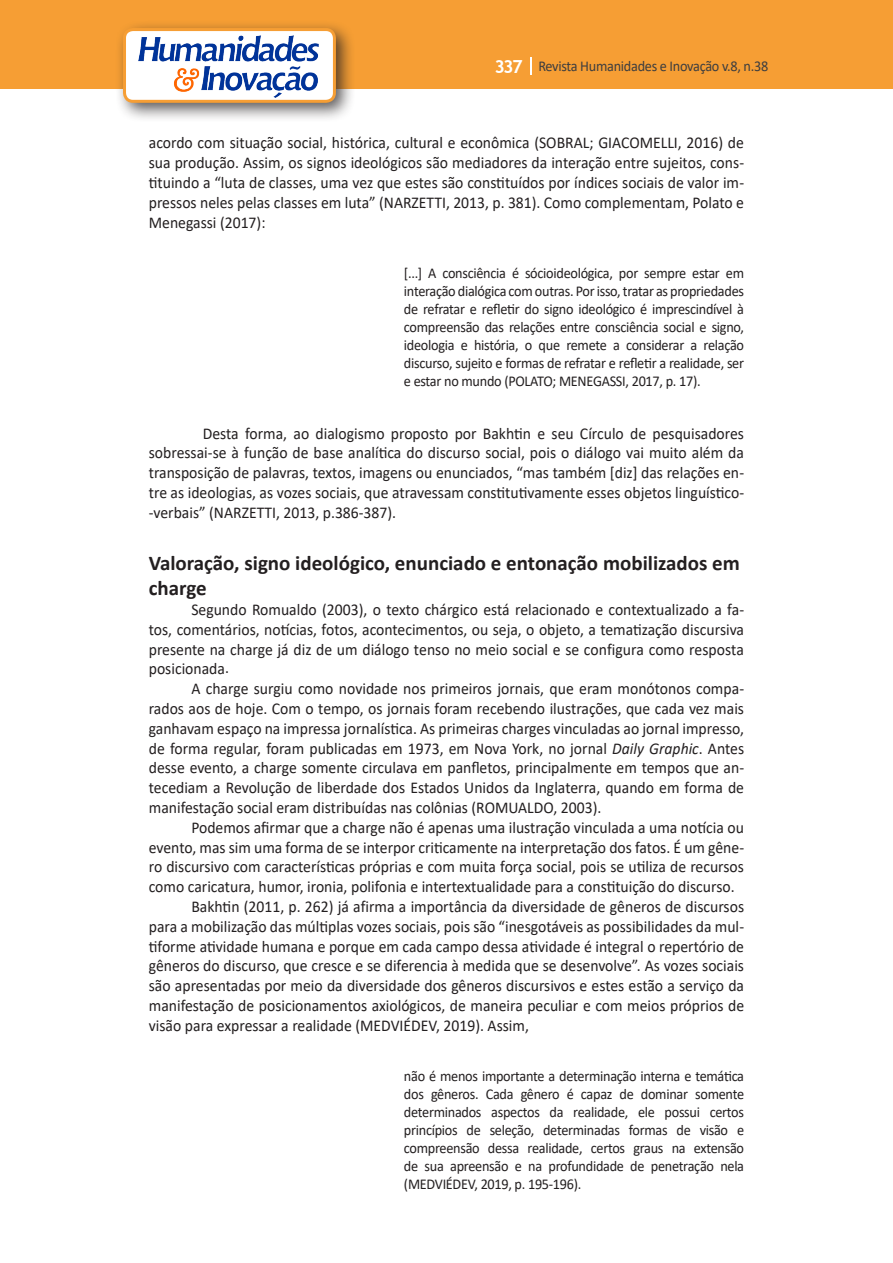
<style>
.page{position:relative;width:893px;height:1263px;background:#fff}
.page>*{position:absolute;margin:0;border:0;box-sizing:border-box;transform-origin:0 0}
.Titulo_2{font:700 21px/25.2px "Calibri";color:#231f20}
.Texto{font:16.5px/19.8px "Calibri";color:#231f20;text-align:justify;scale:.95 1}
.citacao{font:15px/18px "Calibri";letter-spacing:-.02em;color:#231f20;text-align:justify;scale:.95 1}
.t1{font:15px "Calibri";letter-spacing:-.02em;color:#3e3e3f;scale:.95 1}
.s1{font-family:"Trebuchet MS";font-weight:700;font-size:18px;color:#fff}
.s2{font-style:italic}
</style>
<div class="page">
<div style="left:0;top:0;width:893px;height:88px;background:#f69e34"></div>
<svg style="left:530px;top:57px;width:2px;height:18px"></svg>
<div style="left:115px;top:20px;width:241px;height:103px;background:#231f20;opacity:.75"></div>
<div style="left:125px;top:30px;width:209px;height:71px;background:#fff;border-radius:9px"></div>
<img style="left:138px;top:35px;width:181px;height:62px">
<div style="left:123px;top:28px;width:213px;height:75px;border:3px solid #f69e34;border-radius:9px"></div>
<p class="t1" style="left:495px;top:56px;width:290px"><span class="s1">337</span> Revista Humanidades e Inovação v.8, n.38</p>
<p class="Texto" style="left:149px;top:133px;width:628px">acordo com situação social, histórica, cultural e econômica (SOBRAL; GIACOMELLI, 2016) de sua produção. Assim, os signos ideológicos são mediadores da interação entre sujeitos, cons&shy;tituindo a “luta de classes, uma vez que estes são constituídos por índices sociais de valor im&shy;pressos neles pelas classes em luta” (NARZETTI, 2013, p. 381). Como complementam, Polato e Menegassi (2017):</p>
<p class="citacao" style="left:404px;top:264px;width:360px">[...] A consciência é sócioideológica, por sempre estar em interação dialógica com outras. Por isso, tratar as propriedades de refratar e refletir do signo ideológico é imprescindível à compreensão das relações entre consciência social e signo, ideologia e história, o que remete a considerar a relação discurso, sujeito e formas de refratar e refletir a realidade, ser e estar no mundo (POLATO; MENEGASSI, 2017, p. 17).</p>
<p class="Texto" style="left:149px;top:423px;width:628px;text-indent:54px">Desta forma, ao dialogismo proposto por Bakhtin e seu Círculo de pesquisadores sobressai-se à função de base analítica do discurso social, pois o diálogo vai muito além da transposição de palavras, textos, imagens ou enunciados, “mas também [diz] das relações en&shy;tre as ideologias, as vozes sociais, que atravessam constitutivamente esses objetos linguístico--verbais” (NARZETTI, 2013, p.386-387).</p>
<p class="Titulo_2" style="left:149px;top:550px;width:593px">Valoração, signo ideológico, enunciado e entonação mobilizados em charge</p>
<p class="Texto" style="left:149px;top:599px;width:628px;text-indent:43px">Segundo Romualdo (2003), o texto chárgico está relacionado e contextualizado a fa&shy;tos, comentários, notícias, fotos, acontecimentos, ou seja, o objeto, a tematização discursiva presente na charge já diz de um diálogo tenso no meio social e se configura como resposta posicionada.</p>
<p class="Texto" style="left:149px;top:678px;width:628px;text-indent:43px">A charge surgiu como novidade nos primeiros jornais, que eram monótonos compa&shy;rados aos de hoje. Com o tempo, os jornais foram recebendo ilustrações, que cada vez mais ganhavam espaço na impressa jornalística. As primeiras charges vinculadas ao jornal impresso, de forma regular, foram publicadas em 1973, em Nova York, no jornal <span class="s2">Daily Graphic</span>. Antes desse evento, a charge somente circulava em panfletos, principalmente em tempos que an&shy;tecediam a Revolução de liberdade dos Estados Unidos da Inglaterra, quando em forma de manifestação social eram distribuídas nas colônias (ROMUALDO, 2003).</p>
<p class="Texto" style="left:149px;top:817px;width:628px;text-indent:43px">Podemos afirmar que a charge não é apenas uma ilustração vinculada a uma notícia ou evento, mas sim uma forma de se interpor criticamente na interpretação dos fatos. É um gêne&shy;ro discursivo com características próprias e com muita força social, pois se utiliza de recursos como caricatura, humor, ironia, polifonia e intertextualidade para a constituição do discurso.</p>
<p class="Texto" style="left:149px;top:896px;width:628px;text-indent:43px">Bakhtin (2011, p. 262) já afirma a importância da diversidade de gêneros de discursos para a mobilização das múltiplas vozes sociais, pois são “inesgotáveis as possibilidades da mul&shy;tiforme atividade humana e porque em cada campo dessa atividade é integral o repertório de gêneros do discurso, que cresce e se diferencia à medida que se desenvolve”. As vozes sociais são apresentadas por meio da diversidade dos gêneros discursivos e estes estão a serviço da manifestação de posicionamentos axiológicos, de maneira peculiar e com meios próprios de visão para expressar a realidade (MEDVIÉDEV, 2019). Assim,</p>
<p class="citacao" style="left:404px;top:1067px;width:360px">não é menos importante a determinação interna e temática dos gêneros. Cada gênero é capaz de dominar somente determinados aspectos da realidade, ele possui certos princípios de seleção, determinadas formas de visão e compreensão dessa realidade, certos graus na extensão de sua apreensão e na profundidade de penetração nela (MEDVIÉDEV, 2019, p. 195-196).</p>
</div>
